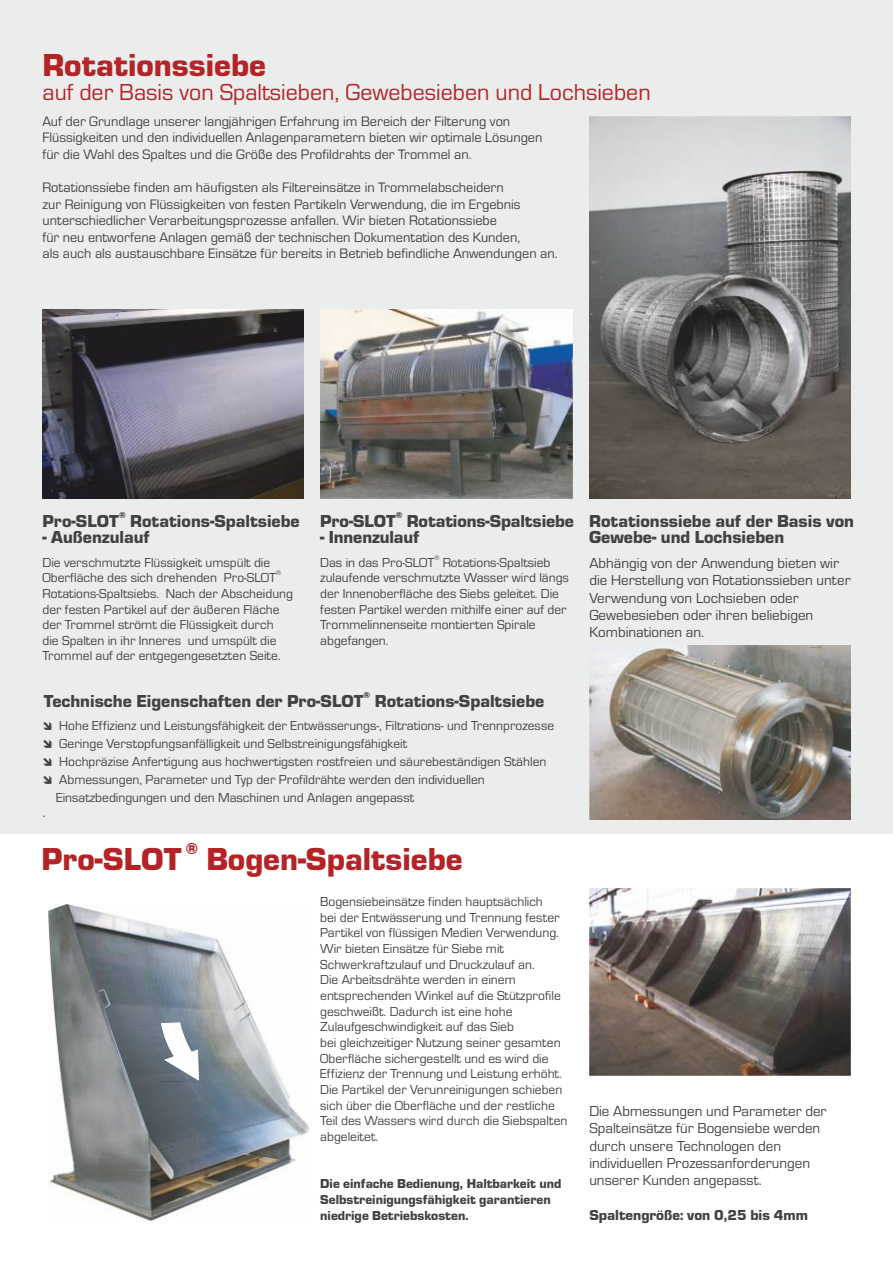
<style>
.page{position:relative;width:893px;height:1263px;background:#fff}
.page>*{position:absolute;margin:0;border:0;box-sizing:border-box;transform-origin:0 0}
.t1{font:900 33px "Eurostar";color:#b42326}
.t2{font:24px "Eurostar";color:#b42326}
.t3{font:900 18px/15.8px "Eurostar";color:#434242}
.t4{font:900 16.5px "Eurostar";color:#b42326}
.t5{font:15px/17.4px "Eurostar";color:#434242}
.t6{font:900 15px "Eurostar";color:#434242}
.t7{font:14.25px/16.5px "Eurostar";color:#434242}
.t8{font:13.5px/15.6px "Eurostar";color:#434242}
.t9{font:900 13.5px/15.9px "Eurostar";color:#434242}
.t10{font:900 9px "Eurostar";color:#434242}
.t11{font:6.75px "Eurostar";color:#434242}
</style>
<div class="page">
<div style="left:0;top:0;width:893px;height:834px;background:#ebecec"></div>
<img style="left:589px;top:888px;width:261px;height:187px">
<img style="left:589px;top:645px;width:261px;height:175px">
<img style="left:320px;top:310px;width:253px;height:188px">
<img style="left:49px;top:904px;width:260px;height:316px">
<div style="left:160px;top:1023px;width:38px;height:58px;background:#2b2a29;opacity:.22"></div>
<svg style="left:161px;top:1022px;width:38px;height:58px"></svg>
<img style="left:589px;top:116px;width:261px;height:382px">
<img style="left:43px;top:310px;width:261px;height:188px">
<h1 class="t1" style="left:43px;top:50px;width:225px">Rotationssiebe</h1>
<h2 class="t2" style="left:43px;top:81px;width:610px">auf der Basis von Spaltsieben, Gewebesieben und Lochsieben</h2>
<p class="t7" style="left:43px;top:114px;width:501px">Auf der Grundlage unserer langjährigen Erfahrung im Bereich der Filterung von<br>Flüssigkeiten und den individuellen Anlagenparametern bieten wir optimale Lösungen für die Wahl des Spaltes und die Größe des Profildrahts der Trommel an.</p>
<p class="t7" style="left:43px;top:180px;width:517px">Rotationssiebe finden am häufigsten als Filtereinsätze in Trommelabscheidern<br>zur Reinigung von Flüssigkeiten von festen Partikeln Verwendung, die im Ergebnis unterschiedlicher Verarbeitungsprozesse anfallen. Wir bieten Rotationssiebe<br>für neu entworfene Anlagen gemäß der technischen Dokumentation des Kunden,<br>als auch als austauschbare Einsätze für bereits in Betrieb befindliche Anwendungen an.</p>
<p class="t10" style="left:119px;top:511px;width:8px">®</p>
<h3 class="t3" style="left:43px;top:515px;width:259px">Pro-SLOT Rotations-Spaltsiebe</h3>
<h3 class="t3" style="left:43px;top:530px;width:109px">- Außenzulauf</h3>
<p class="t8" style="left:43px;top:555px;width:229px">Die verschmutzte Flüssigkeit umspült die</p>
<p class="t11" style="left:276px;top:570px;width:7px">®</p>
<p class="t8" style="left:43px;top:571px;width:252px">Oberfläche des sich drehenden Pro-SLOT Rotations-Spaltsiebs. Nach der Abscheidung der festen Partikel auf der äußeren Fläche der Trommel strömt die Flüssigkeit durch die Spalten in ihr Inneres und umspült die Trommel auf der entgegengesetzten Seite.</p>
<p class="t10" style="left:396px;top:511px;width:8px">®</p>
<h3 class="t3" style="left:320px;top:515px;width:255px">Pro-SLOT Rotations-Spaltsiebe</h3>
<h3 class="t3" style="left:320px;top:530px;width:101px">- Innenzulauf</h3>
<h3 class="t3" style="left:589px;top:515px;width:266px">Rotationssiebe auf der Basis von<br>Gewebe- und Lochsieben</h3>
<p class="t11" style="left:434px;top:554px;width:7px">®</p>
<p class="t8" style="left:320px;top:555px;width:250px">Das in das Pro-SLOT Rotations-Spaltsieb zulaufende verschmutzte Wasser wird längs der Innenoberfläche des Siebs geleitet. Die festen Partikel werden mithilfe einer auf der Trommelinnenseite montierten Spirale abgefangen.</p>
<p class="t5" style="left:589px;top:555px;width:263px">Abhängig von der Anwendung bieten wir die Herstellung von Rotationssieben unter Verwendung von Lochsieben oder Gewebesieben oder ihren beliebigen Kombinationen an.</p>
<p class="t10" style="left:364px;top:691px;width:8px">®</p>
<h3 class="t3" style="left:44px;top:694px;width:502px">Technische Eigenschaften der Pro-SLOT Rotations-Spaltsiebe</h3>
<p class="t5" style="left:43px;top:804px;width:4px">.</p>
<p class="t8" style="left:56px;top:718px;width:500px;line-height:17.9px">Hohe Effizienz und Leistungsfähigkeit der Entwässerungs-, Filtrations- und Trennprozesse Geringe Verstopfungsanfälligkeit und Selbstreinigungsfähigkeit<br>Hochpräzise Anfertigung aus hochwertigsten rostfreien und säurebeständigen Stählen Abmessungen, Parameter und Typ der Profildrähte werden den individuellen Einsatzbedingungen und den Maschinen und Anlagen angepasst</p>
<p class="t4" style="left:186px;top:841px;width:14px">®</p>
<h1 class="t1" style="left:41px;top:844px;width:423px">Pro-SLOT Bogen-Spaltsiebe</h1>
<p class="t8" style="left:320px;top:894px;width:249px">Bogensiebeinsätze finden hauptsächlich<br>bei der Entwässerung und Trennung fester Partikel von flüssigen Medien Verwendung.<br>Wir bieten Einsätze für Siebe mit Schwerkraftzulauf und Druckzulauf an.<br>Die Arbeitsdrähte werden in einem entsprechenden Winkel auf die Stützprofile geschweißt. Dadurch ist eine hohe Zulaufgeschwindigkeit auf das Sieb<br>bei gleichzeitiger Nutzung seiner gesamten Oberfläche sichergestellt und es wird die Effizienz der Trennung und Leistung erhöht.<br>Die Partikel der Verunreinigungen schieben sich über die Oberfläche und der restliche Teil des Wassers wird durch die Siebspalten abgeleitet.</p>
<p class="t9" style="left:320px;top:1176px;width:243px">Die einfache Bedienung, Haltbarkeit und<br>Selbstreinigungsfähigkeit garantieren niedrige Betriebskosten.</p>
<p class="t5" style="left:589px;top:1103px;width:239px">Die Abmessungen und Parameter der Spalteinsätze für Bogensiebe werden durch unsere Technologen den individuellen Prozessanforderungen unserer Kunden angepasst.</p>
<p class="t6" style="left:589px;top:1209px;width:220px">Spaltengröße: von 0,25 bis 4mm</p>
</div>
